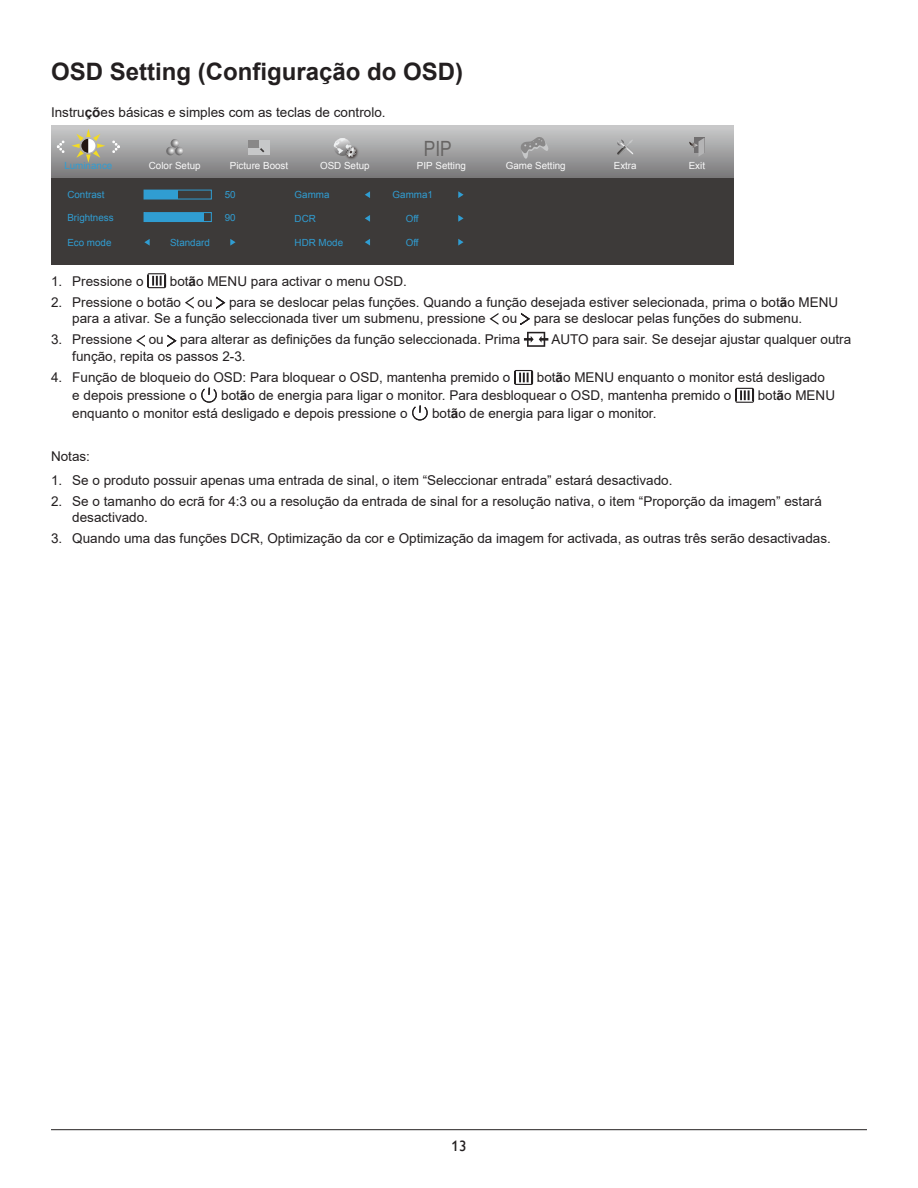
<style>
.page{position:relative;width:918px;height:1188px;background:#fff}
.page>*{position:absolute;margin:0;border:0;box-sizing:border-box;transform-origin:0 0}
.t1{font:700 24px "Arial";color:#231f20}
.t2{font:21px "Arial Narrow";color:#676564}
.t3{font:15px "Gill Sans Alt One WGL";color:#231f20}
.t4{font:13.5px/16.2px "Arial";color:#231f20}
.t5{font:9.75px "Arial";color:#309dd2}
.t6{font:9.75px "Arial";color:#f9f9f9}
.s1{font-weight:700}
</style>
<div class="page">
<hr style="left:51px;top:1129px;width:816px;height:1px;background:#231f20">
<svg style="left:51px;top:126px;width:683px;height:52px;background:#a0a0a1"></svg>
<div style="left:51px;top:178px;width:683px;height:87px;background:#3d3a39"></div>
<svg style="left:57px;top:140px;width:8px;height:13px"></svg>
<svg style="left:112px;top:140px;width:8px;height:13px"></svg>
<svg style="left:71px;top:129px;width:34px;height:34px"></svg>
<svg style="left:166px;top:139px;width:18px;height:16px"></svg>
<div style="left:249px;top:140px;width:21px;height:15px;background:#c7c8c9"></div>
<div style="left:249px;top:140px;width:10px;height:7px;background:#898888"></div>
<img style="left:343px;top:144px;width:18px;height:18px">
<svg style="left:334px;top:138px;width:22px;height:19px"></svg>
<svg style="left:689px;top:138px;width:16px;height:19px"></svg>
<svg style="left:617px;top:139px;width:18px;height:16px"></svg>
<div style="left:144px;top:190px;width:34px;height:9px;background:#309dd2"></div>
<div style="left:144px;top:212px;width:68px;height:10px;border:1px solid #309dd2"></div>
<div style="left:144px;top:213px;width:59px;height:9px;background:#309dd2"></div>
<svg style="left:144px;top:239px;width:6px;height:7px"></svg>
<svg style="left:230px;top:239px;width:6px;height:7px"></svg>
<svg style="left:365px;top:191px;width:5px;height:7px"></svg>
<svg style="left:458px;top:191px;width:6px;height:7px"></svg>
<svg style="left:365px;top:215px;width:5px;height:7px"></svg>
<svg style="left:458px;top:215px;width:6px;height:7px"></svg>
<svg style="left:365px;top:239px;width:5px;height:7px"></svg>
<svg style="left:458px;top:239px;width:6px;height:7px"></svg>
<svg style="left:521px;top:137px;width:27px;height:22px"></svg>
<svg style="left:147px;top:273px;width:19px;height:15px"></svg>
<svg style="left:185px;top:297px;width:9px;height:12px"></svg>
<svg style="left:216px;top:297px;width:9px;height:12px"></svg>
<svg style="left:490px;top:313px;width:8px;height:12px"></svg>
<svg style="left:521px;top:313px;width:9px;height:12px"></svg>
<svg style="left:136px;top:335px;width:9px;height:12px"></svg>
<svg style="left:168px;top:335px;width:8px;height:12px"></svg>
<svg style="left:524px;top:332px;width:24px;height:15px"></svg>
<svg style="left:514px;top:370px;width:19px;height:15px"></svg>
<svg style="left:201px;top:388px;width:16px;height:15px"></svg>
<svg style="left:735px;top:388px;width:19px;height:15px"></svg>
<svg style="left:412px;top:405px;width:16px;height:16px"></svg>
<h1 class="t1" style="left:51px;top:55px;width:414px">OSD Setting (Configuração do OSD)</h1>
<p class="t4" style="left:51px;top:104px;width:336px">Instru<span class="s1">çõ</span>es básicas e simples com as teclas de controlo.</p>
<h2 class="t2" style="left:424px;top:133px;width:29px">PIP</h2>
<p class="t5" style="left:64px;top:159px;width:50px">Luminance</p>
<p class="t6" style="left:149px;top:159px;width:53px">Color Setup</p>
<p class="t6" style="left:230px;top:159px;width:60px">Picture Boost</p>
<p class="t6" style="left:320px;top:159px;width:51px">OSD Setup</p>
<p class="t6" style="left:614px;top:159px;width:24px">Extra</p>
<p class="t6" style="left:689px;top:159px;width:18px">Exit</p>
<p class="t5" style="left:67px;top:188px;width:39px">Contrast</p>
<p class="t5" style="left:225px;top:188px;width:12px">50</p>
<p class="t5" style="left:67px;top:211px;width:48px">Brightness</p>
<p class="t5" style="left:225px;top:211px;width:12px">90</p>
<p class="t5" style="left:67px;top:236px;width:46px">Eco mode</p>
<p class="t5" style="left:170px;top:236px;width:41px">Standard</p>
<p class="t6" style="left:417px;top:159px;width:51px">PIP Setting</p>
<p class="t6" style="left:506px;top:159px;width:62px">Game Setting</p>
<p class="t5" style="left:295px;top:188px;width:36px">Gamma</p>
<p class="t5" style="left:393px;top:188px;width:42px">Gamma1</p>
<p class="t5" style="left:295px;top:212px;width:23px">DCR</p>
<p class="t5" style="left:406px;top:212px;width:14px">Off</p>
<p class="t5" style="left:295px;top:236px;width:50px">HDR Mode</p>
<p class="t5" style="left:406px;top:236px;width:14px">Off</p>
<p class="t4" style="left:51px;top:273px;width:94px">1. Pressione o</p>
<p class="t4" style="left:170px;top:273px;width:239px">bot<span class="s1">ã</span>o MENU para activar o menu OSD.</p>
<p class="t4" style="left:72px;top:294px;width:768px;text-indent:-21px">2. Pressione o botão ou para se deslocar pelas funções. Quando a função desejada estiver selecionada, prima o bot<span class="s1">ã</span>o MENU para a ativar. Se a função seleccionada tiver um submenu, pressione ou para se deslocar pelas funções do submenu.</p>
<p class="t4" style="left:51px;top:331px;width:471px">3. Pressione ou para alterar as definições da função seleccionada. Prima</p>
<p class="t4" style="left:551px;top:331px;width:301px">AUTO para sair. Se desejar ajustar qualquer outra</p>
<p class="t4" style="left:72px;top:348px;width:175px">função, repita os passos 2-3.</p>
<p class="t4" style="left:51px;top:369px;width:461px">4. Função de bloqueio do OSD: Para bloquear o OSD, mantenha premido o</p>
<p class="t4" style="left:537px;top:369px;width:290px">bot<span class="s1">ã</span>o MENU enquanto o monitor está desligado</p>
<p class="t4" style="left:72px;top:387px;width:126px">e depois pressione o</p>
<p class="t4" style="left:221px;top:387px;width:512px">bot<span class="s1">ã</span>o de energia para ligar o monitor. Para desbloquear o OSD, mantenha premido o</p>
<p class="t4" style="left:758px;top:387px;width:79px">bot<span class="s1">ã</span>o MENU</p>
<p class="t4" style="left:72px;top:405px;width:337px">enquanto o monitor está desligado e depois pressione o</p>
<p class="t4" style="left:432px;top:405px;width:226px">bot<span class="s1">ã</span>o de energia para ligar o monitor.</p>
<p class="t4" style="left:51px;top:448px;width:41px">Notas:</p>
<p class="t4" style="left:51px;top:473px;width:623px">1. Se o produto possuir apenas uma entrada de sinal, o item “Seleccionar entrada” estará desactivado.</p>
<p class="t4" style="left:72px;top:493px;width:751px;text-indent:-21px">2. Se o tamanho do ecrã for 4:3 ou a resolução da entrada de sinal for a resolução nativa, o item “Proporção da imagem” estará desactivado.</p>
<p class="t4" style="left:51px;top:530px;width:781px">3. Quando uma das funções DCR, Optimização da cor e Optimização da imagem for activada, as outras três serão desactivadas.</p>
<p class="t3" style="left:452px;top:1135px;width:16px">13</p>
</div>
